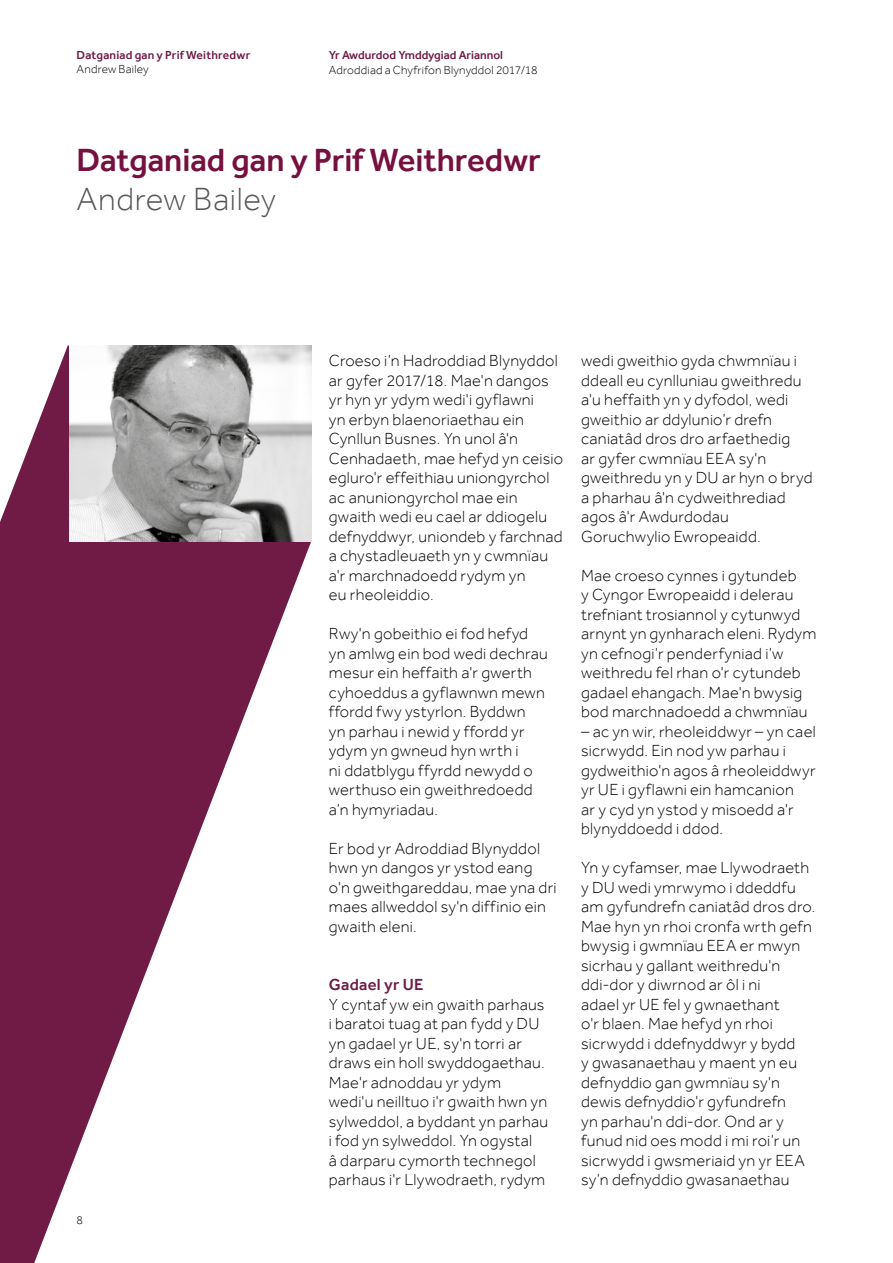
<style>
.page{position:relative;width:893px;height:1263px;background:#fff}
.page>*{position:absolute;margin:0;border:0;box-sizing:border-box;transform-origin:0 0}
.t1{font:500 33px "Effra";color:#76103e}
.t2{font:300 33px "Effra";letter-spacing:.02em;color:#575756}
.t3{font:300 16.5px/19.5px "Effra";letter-spacing:.015em;color:#000}
.t4{font:500 16.5px "Effra";letter-spacing:.02em;color:#701b45}
.t5{font:300 12px "Effra";letter-spacing:.02em;color:#000}
.t6{font:500 12px "Effra";color:#701b45}
.t7{font:500 12px "Effra";letter-spacing:.02em;color:#701b45}
</style>
<div class="page">
<svg style="left:0;top:345px;width:312px;height:918px;fill:#701b45"></svg>
<div style="left:70px;top:328px;width:485px;height:213px;background:#fff"></div>
<img style="left:70px;top:345px;width:241px;height:196px">
<p class="t7" style="left:77px;top:48px;width:175px">Datganiad gan y Prif Weithredwr</p>
<p class="t5" style="left:77px;top:62px;width:74px">Andrew Bailey</p>
<p class="t6" style="left:329px;top:48px;width:176px">Yr Awdurdod Ymddygiad Ariannol</p>
<p class="t5" style="left:329px;top:63px;width:210px">Adroddiad a Chyfrifon Blynyddol 2017/18</p>
<h1 class="t1" style="left:77px;top:140px;width:466px">Datganiad gan y Prif Weithredwr</h1>
<h1 class="t2" style="left:77px;top:180px;width:201px">Andrew Bailey</h1>
<p class="t5" style="left:77px;top:1213px;width:8px">8</p>
<p class="t3" style="left:329px;top:351px;width:236px">Croeso i’n Hadroddiad Blynyddol ar gyfer 2017/18. Mae'n dangos yr hyn yr ydym wedi'i gyflawni<br>yn erbyn blaenoriaethau ein<br>Cynllun Busnes. Yn unol â'n<br>Cenhadaeth, mae hefyd yn ceisio egluro'r effeithiau uniongyrchol ac anuniongyrchol mae ein gwaith wedi eu cael ar ddiogelu defnyddwyr, uniondeb y farchnad a chystadleuaeth yn y cwmnïau a'r marchnadoedd rydym yn<br>eu rheoleiddio.</p>
<p class="t3" style="left:329px;top:624px;width:221px">Rwy'n gobeithio ei fod hefyd yn amlwg ein bod wedi dechrau mesur ein heffaith a'r gwerth cyhoeddus a gyflawnwn mewn ffordd fwy ystyrlon. Byddwn<br>yn parhau i newid y ffordd yr ydym yn gwneud hyn wrth i<br>ni ddatblygu ffyrdd newydd o werthuso ein gweithredoedd a’n hymyriadau.</p>
<p class="t3" style="left:329px;top:838px;width:229px">Er bod yr Adroddiad Blynyddol hwn yn dangos yr ystod eang o'n gweithgareddau, mae yna dri maes allweddol sy'n diffinio ein gwaith eleni.</p>
<p class="t4" style="left:329px;top:975px;width:96px">Gadael yr UE</p>
<p class="t3" style="left:329px;top:994px;width:221px">Y cyntaf yw ein gwaith parhaus i baratoi tuag at pan fydd y DU yn gadael yr UE, sy'n torri ar draws ein holl swyddogaethau.<br>Mae'r adnoddau yr ydym wedi'u neilltuo i'r gwaith hwn yn sylweddol, a byddant yn parhau i fod yn sylweddol. Yn ogystal<br>â darparu cymorth technegol parhaus i'r Llywodraeth, rydym</p>
<p class="t3" style="left:581px;top:351px;width:233px">wedi gweithio gyda chwmnïau i ddeall eu cynlluniau gweithredu a'u heffaith yn y dyfodol, wedi gweithio ar ddylunio’r drefn caniatâd dros dro arfaethedig<br>ar gyfer cwmnïau EEA sy'n gweithredu yn y DU ar hyn o bryd a pharhau â'n cydweithrediad agos â'r Awdurdodau<br>Goruchwylio Ewropeaidd.</p>
<p class="t3" style="left:581px;top:565px;width:237px">Mae croeso cynnes i gytundeb<br>y Cyngor Ewropeaidd i delerau trefniant trosiannol y cytunwyd arnynt yn gynharach eleni. Rydym yn cefnogi’r penderfyniad i’w weithredu fel rhan o'r cytundeb gadael ehangach. Mae'n bwysig bod marchnadoedd a chwmnïau</p>
<p class="t3" style="left:581px;top:721px;width:236px">– ac yn wir, rheoleiddwyr – yn cael sicrwydd. Ein nod yw parhau i gydweithio'n agos â rheoleiddwyr yr UE i gyflawni ein hamcanion<br>ar y cyd yn ystod y misoedd a'r blynyddoedd i ddod.</p>
<p class="t3" style="left:581px;top:858px;width:236px">Yn y cyfamser, mae Llywodraeth y DU wedi ymrwymo i ddeddfu am gyfundrefn caniatâd dros dro.<br>Mae hyn yn rhoi cronfa wrth gefn bwysig i gwmnïau EEA er mwyn sicrhau y gallant weithredu'n ddi-dor y diwrnod ar ôl i ni<br>adael yr UE fel y gwnaethant<br>o'r blaen. Mae hefyd yn rhoi sicrwydd i ddefnyddwyr y bydd<br>y gwasanaethau y maent yn eu defnyddio gan gwmnïau sy'n dewis defnyddio'r gyfundrefn<br>yn parhau'n ddi-dor. Ond ar y funud nid oes modd i mi roi’r un sicrwydd i gwsmeriaid yn yr EEA sy’n defnyddio gwasanaethau</p>
</div>
